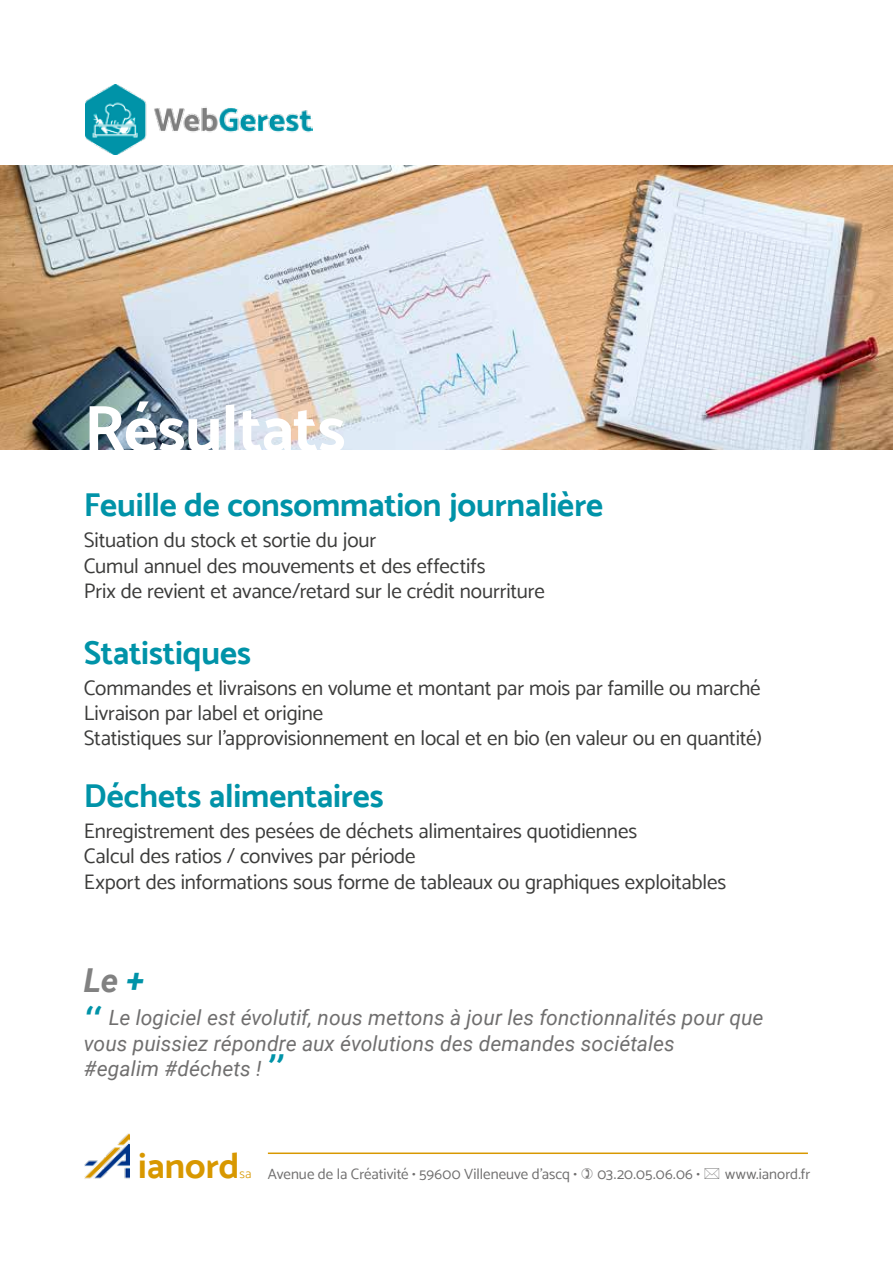
<style>
.page{position:relative;width:893px;height:1263px;background:#fff}
.page>*{position:absolute;margin:0;border:0;box-sizing:border-box;transform-origin:0 0}
.t1{font:700 66px "Catamaran";letter-spacing:-.015em;color:#fff}
.t2{font:700 36px "Catamaran";color:#d89800}
.t3{font:700 33px "Catamaran";letter-spacing:-.005em;color:#0093a8}
.t4{font:italic 700 33px "Roboto";color:#818181}
.t5{font:21px/25.2px "Catamaran";letter-spacing:-.005em;color:#3c3c3b}
.t6{font:italic 21px/25.5px "Roboto";letter-spacing:.005em;color:#706f6f}
.t7{font:15px "Catamaran";letter-spacing:.005em;color:#706f6f}
.s1{color:#0093a8}
.s2{font-weight:900;font-size:33px;color:#0093a8}
.s3{font-weight:300;font-size:13.2px;color:#d89800}
</style>
<div class="page">
<img style="left:84px;top:1133px;width:46px;height:46px">
<hr style="left:268px;top:1152px;width:540px;height:2px;background:#d89800">
<img style="left:85px;top:84px;width:227px;height:70px">
<img style="left:0;top:166px;width:893px;height:283px">
<h1 class="t1" style="left:84px;top:390px;width:263px">Résultats</h1>
<h3 class="t3" style="left:84px;top:486px;width:521px">Feuille de consommation journalière</h3>
<p class="t5" style="left:84px;top:528px;width:462px">Situation du stock et sortie du jour<br>Cumul annuel des mouvements et des effectifs<br>Prix de revient et avance/retard sur le crédit nourriture</p>
<h3 class="t3" style="left:84px;top:633px;width:169px">Statistiques</h3>
<p class="t5" style="left:84px;top:675px;width:679px">Commandes et livraisons en volume et montant par mois par famille ou marché<br>Livraison par label et origine<br>Statistiques sur l’approvisionnement en local et en bio (en valeur ou en quantité)</p>
<h3 class="t3" style="left:84px;top:776px;width:301px">Déchets alimentaires</h3>
<p class="t5" style="left:84px;top:818px;width:644px">Enregistrement des pesées de déchets alimentaires quotidiennes<br>Calcul des ratios / convives par période<br>Export des informations sous forme de tableaux ou graphiques exploitables</p>
<h3 class="t4" style="left:84px;top:957px;width:62px">Le <span class="s1">+</span></h3>
<p class="t6" style="left:84px;top:1004px;width:681px"><span class="s2">‘‘</span> Le logiciel est évolutif, nous mettons à jour les fonctionnalités pour que vous puissiez répondre aux évolutions des demandes sociétales<br>#egalim #déchets ! <span class="s2">’’</span></p>
<h2 class="t2" style="left:138px;top:1144px;width:103px">ianord</h2>
<p class="t7" style="left:240px;top:1164px;width:339px"><span class="s3">sa</span> Avenue de la Créativité • 59600 Villeneuve d’ascq •</p>
<p class="t7" style="left:597px;top:1164px;width:104px">03.20.05.06.06 •</p>
<p class="t7" style="left:725px;top:1164px;width:86px">www.ianord.fr</p>
</div>
